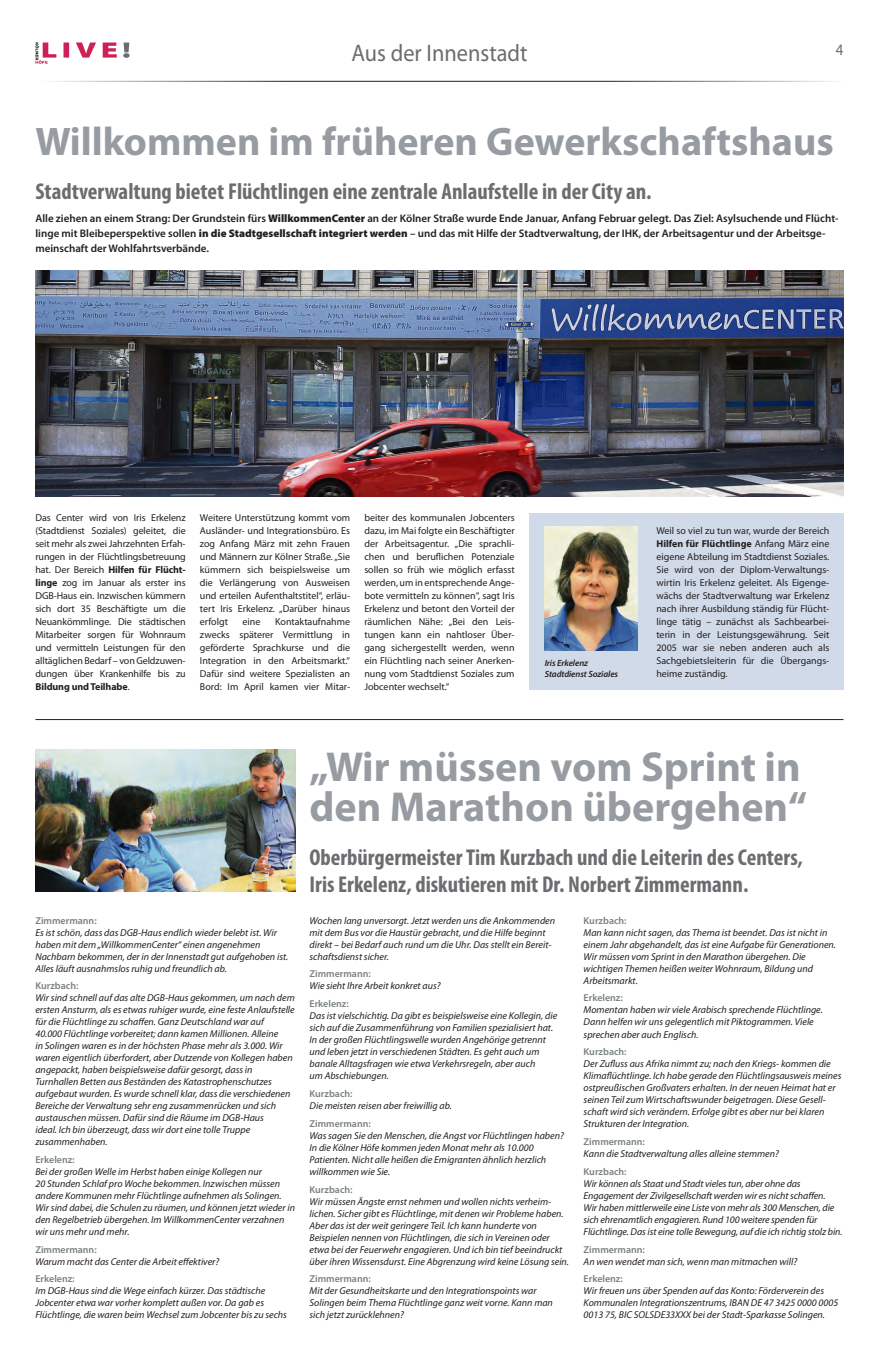
<style>
.page{position:relative;width:879px;height:1361px;background:#fff}
.page>*{position:absolute;margin:0;border:0;box-sizing:border-box;transform-origin:0 0}
.t1{font:700 42px/40px "Myriad Pro";color:#969ca1}
.t2{font:700 40px "Myriad Pro";color:#969ca1}
.t3{font:24px "Myriad Pro";color:#6c6d70;scale:.93 1}
.t4{font:700 condensed 23px/27px "Myriad Pro";color:#6c6d70}
.t5{font:16px "Myriad Pro";color:#6c6d70;scale:.93 1}
.t6{font:600 11px/15px "Myriad Pro";color:#231f20}
.t7{font:italic 10px/12px "Myriad Pro";color:#231f20}
.t8{font:10px/13px "Myriad Pro";color:#231f20;text-align:justify}
.t9{font:600 10px "Myriad Pro";color:#798083}
.t10{font:italic 600 9px/11px "Myriad Pro";letter-spacing:-.01em;color:#231f20}
.s1{font-weight:900}
.s2{font-weight:700}
</style>
<div class="page">
<img style="left:35px;top:271px;width:808px;height:226px">
<div style="left:529px;top:513px;width:314px;height:177px;background:#d1dae9"></div>
<img style="left:545px;top:526px;width:92px;height:124px">
<img style="left:35px;top:749px;width:260px;height:143px">
<hr style="left:35px;top:719px;width:808px;height:1px;background:#231f20">
<svg style="left:123px;top:43px;width:7px;height:15px"></svg>
<hr style="left:35px;top:81px;width:808px;height:1px;background:#231f20">
<svg style="left:35px;top:43px;width:82px;height:21px"></svg>
<h3 class="t3" style="left:351px;top:38px;width:191px">Aus der Innenstadt</h3>
<h3 class="t5" style="left:836px;top:39px;width:10px">4</h3>
<h2 class="t2" style="left:35px;top:115px;width:800px">Willkommen im früheren Gewerkschaftshaus</h2>
<h3 class="t4" style="left:35px;top:177px;width:617px">Stadtverwaltung bietet Flüchtlingen eine zentrale Anlaufstelle in der City an.</h3>
<p class="t6" style="left:35px;top:211px;width:804px">Alle ziehen an einem Strang: Der Grundstein fürs <span class="s1">WillkommenCenter</span> an der Kölner Straße wurde Ende Januar, Anfang Februar gelegt. Das Ziel: Asylsuchende und Flücht&shy;linge mit Bleibeperspektive sollen <span class="s1">in die Stadtgesellschaft integriert werden</span> – und das mit Hilfe der Stadtverwaltung, der IHK, der Arbeitsagentur und der Arbeitsge&shy;meinschaft der Wohlfahrtsverbände.</p>
<p class="t8" style="left:35px;top:511px;width:152px">Das Center wird von Iris Erkelenz (Stadtdienst Soziales) geleitet, die seit mehr als zwei Jahrzehnten Erfah&shy;rungen in der Flüchtlingsbetreuung hat. Der Bereich <span class="s2">Hilfen für Flücht&shy;linge</span> zog im Januar als erster ins DGB-Haus ein. Inzwischen kümmern sich dort 35 Beschäftigte um die Neuankömmlinge. Die städtischen Mitarbeiter sorgen für Wohnraum und vermitteln Leistungen für den alltäglichen Bedarf – von Geldzuwen&shy;dungen über Krankenhilfe bis zu <span class="s2">Bildung und Teilhabe</span>.</p>
<p class="t8" style="left:200px;top:511px;width:152px">Weitere Unterstützung kommt vom Ausländer- und Integrationsbüro. Es zog Anfang März mit zehn Frauen und Männern zur Kölner Straße. „Sie kümmern sich beispielsweise um die Verlängerung von Ausweisen und erteilen Aufenthaltstitel“, erläu&shy;tert Iris Erkelenz. „Darüber hinaus erfolgt</p>
<p class="t8" style="left:200px;top:615px;width:152px;text-indent:75px">Kontaktaufnahme zwecks späterer Vermittlung in geförderte Sprachkurse und die Integration in den Arbeitsmarkt.“ Dafür sind weitere Spezialisten an Bord: Im April kamen vier Mitar-</p>
<p class="t8" style="left:243px;top:615px;width:19px">eine</p>
<p class="t8" style="left:364px;top:511px;width:152px">beiter des kommunalen Jobcenters dazu, im Mai folgte ein Beschäftigter der Arbeitsagentur. „Die sprachli&shy;chen und beruflichen Potenziale sollen so früh wie möglich erfasst werden, um in entsprechende Ange&shy;bote vermitteln zu können“, sagt Iris Erkelenz und betont den Vorteil der räumlichen Nähe: „Bei den Leis&shy;tungen kann ein nahtloser Über&shy;gang sichergestellt werden, wenn ein Flüchtling nach seiner Anerken&shy;nung vom Stadtdienst Soziales zum Jobcenter wechselt.“</p>
<p class="t10" style="left:545px;top:657px;width:75px">Iris Erkelenz<br>Stadtdienst Soziales</p>
<p class="t8" style="left:656px;top:524px;width:174px">Weil so viel zu tun war, wurde der Bereich <span class="s2">Hilfen für Flüchtlinge</span> Anfang März eine eigene Abteilung im Stadtdienst Soziales.<br>Sie wird von der Diplom-Verwaltungs&shy;wirtin Iris Erkelenz geleitet. Als Eigenge&shy;wächs der Stadtverwaltung war Erkelenz nach ihrer Ausbildung ständig für Flücht&shy;linge tätig – zunächst als Sachbearbei&shy;terin in der Leistungsgewährung. Seit 2005 war sie neben anderen auch als Sachgebietsleiterin für die Übergangs&shy;heime zuständig.</p>
<p class="t9" style="left:35px;top:914px;width:63px">Zimmermann:</p>
<p class="t7" style="left:35px;top:926px;width:254px">Es ist schön, dass das DGB-Haus endlich wieder belebt ist. Wir haben mit dem „WillkommenCenter“ einen angenehmen Nachbarn bekommen, der in der Innenstadt gut aufgehoben ist.<br>Alles läuft ausnahmslos ruhig und freundlich ab.</p>
<p class="t9" style="left:35px;top:979px;width:45px">Kurzbach:</p>
<p class="t7" style="left:35px;top:992px;width:261px">Wir sind schnell auf das alte DGB-Haus gekommen, um nach dem ersten Ansturm, als es etwas ruhiger wurde, eine feste Anlaufstelle für die Flüchtlinge zu schaffen. Ganz Deutschland war auf<br>40.000 Flüchtlinge vorbereitet; dann kamen Millionen. Alleine<br>in Solingen waren es in der höchsten Phase mehr als 3.000. Wir waren eigentlich überfordert, aber Dutzende von Kollegen haben angepackt, haben beispielsweise dafür gesorgt, dass in Turnhallen Betten aus Beständen des Katastrophenschutzes aufgebaut wurden. Es wurde schnell klar, dass die verschiedenen Bereiche der Verwaltung sehr eng zusammenrücken und sich austauschen müssen. Dafür sind die Räume im DGB-Haus<br>ideal. Ich bin überzeugt, dass wir dort eine tolle Truppe zusammenhaben.</p>
<p class="t9" style="left:35px;top:1153px;width:41px">Erkelenz:</p>
<p class="t7" style="left:35px;top:1165px;width:261px">Bei der großen Welle im Herbst haben einige Kollegen nur<br>20 Stunden Schlaf pro Woche bekommen. Inzwischen müssen andere Kommunen mehr Flüchtlinge aufnehmen als Solingen.<br>Wir sind dabei, die Schulen zu räumen, und können jetzt wieder in den Regelbetrieb übergehen. Im WillkommenCenter verzahnen wir uns mehr und mehr.</p>
<p class="t9" style="left:35px;top:1243px;width:63px">Zimmermann:</p>
<p class="t7" style="left:35px;top:1255px;width:185px">Warum macht das Center die Arbeit effektiver?</p>
<p class="t9" style="left:35px;top:1272px;width:41px">Erkelenz:</p>
<p class="t7" style="left:35px;top:1285px;width:253px">Im DGB-Haus sind die Wege einfach kürzer. Das städtische<br>Jobcenter etwa war vorher komplett außen vor. Da gab es<br>Flüchtlinge, die waren beim Wechsel zum Jobcenter bis zu sechs</p>
<h1 class="t1" style="left:309px;top:745px;width:499px">„Wir müssen vom Sprint in den Marathon übergehen“</h1>
<h3 class="t4" style="left:309px;top:843px;width:495px">Oberbürgermeister Tim Kurzbach und die Leiterin des Centers,<br>Iris Erkelenz, diskutieren mit Dr. Norbert Zimmermann.</h3>
<p class="t7" style="left:309px;top:914px;width:247px">Wochen lang unversorgt. Jetzt werden uns die Ankommenden mit dem Bus vor die Haustür gebracht, und die Hilfe beginnt direkt – bei Bedarf auch rund um die Uhr. Das stellt ein Bereit&shy;schaftsdienst sicher.</p>
<p class="t9" style="left:309px;top:967px;width:63px">Zimmermann:</p>
<p class="t7" style="left:309px;top:980px;width:133px">Wie sieht Ihre Arbeit konkret aus?</p>
<p class="t9" style="left:309px;top:997px;width:41px">Erkelenz:</p>
<p class="t7" style="left:309px;top:1009px;width:249px">Das ist vielschichtig. Da gibt es beispielsweise eine Kollegin, die sich auf die Zusammenführung von Familien spezialisiert hat.<br>In der großen Flüchtlingswelle wurden Angehörige getrennt und leben jetzt in verschiedenen Städten. Es geht auch um banale Alltagsfragen wie etwa Verkehrsregeln, aber auch<br>um Abschiebungen.</p>
<p class="t9" style="left:309px;top:1087px;width:45px">Kurzbach:</p>
<p class="t7" style="left:309px;top:1099px;width:144px">Die meisten reisen aber freiwillig ab.</p>
<p class="t9" style="left:309px;top:1117px;width:63px">Zimmermann:</p>
<p class="t7" style="left:309px;top:1129px;width:256px">Was sagen Sie den Menschen, die Angst vor Flüchtlingen haben?<br>In die Kölner Höfe kommen jeden Monat mehr als 10.000<br>Patienten. Nicht alle heißen die Emigranten ähnlich herzlich willkommen wie Sie.</p>
<p class="t9" style="left:309px;top:1182px;width:45px">Kurzbach:</p>
<p class="t7" style="left:309px;top:1195px;width:261px">Wir müssen Ängste ernst nehmen und wollen nichts verheim&shy;lichen. Sicher gibt es Flüchtlinge, mit denen wir Probleme haben.<br>Aber das ist der weit geringere Teil. Ich kann hunderte von Beispielen nennen von Flüchtlingen, die sich in Vereinen oder etwa bei der Feuerwehr engagieren. Und ich bin tief beeindruckt über ihren Wissensdurst. Eine Abgrenzung wird keine Lösung sein.</p>
<p class="t9" style="left:309px;top:1272px;width:63px">Zimmermann:</p>
<p class="t7" style="left:309px;top:1284px;width:245px">Mit der Gesundheitskarte und den Integrationspoints war<br>Solingen beim Thema Flüchtlinge ganz weit vorne. Kann man sich jetzt zurücklehnen?</p>
<p class="t9" style="left:583px;top:914px;width:45px">Kurzbach:</p>
<p class="t7" style="left:583px;top:926px;width:254px">Man kann nicht sagen, das Thema ist beendet. Das ist nicht in einem Jahr abgehandelt, das ist eine Aufgabe für Generationen.<br>Wir müssen vom Sprint in den Marathon übergehen. Die wichtigen Themen heißen weiter Wohnraum, Bildung und Arbeitsmarkt.</p>
<p class="t9" style="left:583px;top:991px;width:41px">Erkelenz:</p>
<p class="t7" style="left:583px;top:1004px;width:241px">Momentan haben wir viele Arabisch sprechende Flüchtlinge.<br>Dann helfen wir uns gelegentlich mit Piktogrammen. Viele sprechen aber auch Englisch.</p>
<p class="t9" style="left:583px;top:1045px;width:45px">Kurzbach:</p>
<p class="t7" style="left:583px;top:1057px;width:259px">Der Zufluss aus Afrika nimmt zu; nach den Kriegs- kommen die Klimaflüchtlinge. Ich habe gerade den Flüchtlingsausweis meines ostpreußischen Großvaters erhalten. In der neuen Heimat hat er seinen Teil zum Wirtschaftswunder beigetragen. Diese Gesell&shy;schaft wird sich verändern. Erfolge gibt es aber nur bei klaren Strukturen der Integration.</p>
<p class="t9" style="left:583px;top:1135px;width:63px">Zimmermann:</p>
<p class="t7" style="left:583px;top:1147px;width:197px">Kann die Stadtverwaltung alles alleine stemmen?</p>
<p class="t9" style="left:583px;top:1165px;width:45px">Kurzbach:</p>
<p class="t7" style="left:583px;top:1177px;width:260px">Wir können als Staat und Stadt vieles tun, aber ohne das Engagement der Zivilgesellschaft werden wir es nicht schaffen.<br>Wir haben mittlerweile eine Liste von mehr als 300 Menschen, die sich ehrenamtlich engagieren. Rund 100 weitere spenden für Flüchtlinge. Das ist eine tolle Bewegung, auf die ich richtig stolz bin.</p>
<p class="t9" style="left:583px;top:1243px;width:63px">Zimmermann:</p>
<p class="t7" style="left:583px;top:1255px;width:215px">An wen wendet man sich, wenn man mitmachen will?</p>
<p class="t9" style="left:583px;top:1272px;width:41px">Erkelenz:</p>
<p class="t7" style="left:583px;top:1284px;width:256px">Wir freuen uns über Spenden auf das Konto: Förderverein des<br>Kommunalen Integrationszentrums, IBAN DE 47 3425 0000 0005<br>0013 75, BIC SOLSDE33XXX bei der Stadt-Sparkasse Solingen.</p>
</div>
